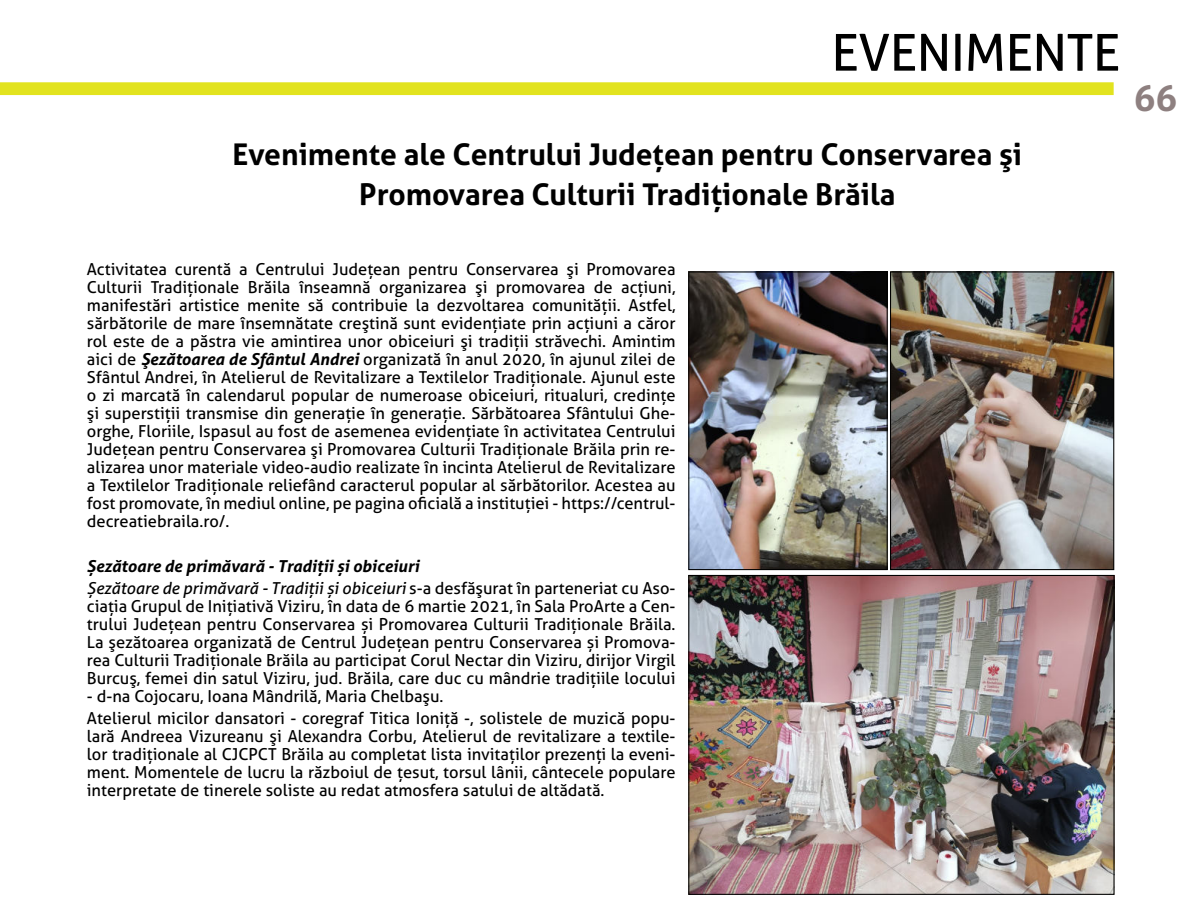
<style>
.page{position:relative;width:1200px;height:900px;background:#fff}
.page>*{position:absolute;margin:0;border:0;box-sizing:border-box;transform-origin:0 0}
.t1{font:51px "Aller";letter-spacing:-.01em;color:#000}
.t2{font:700 36px "Aller";color:#8e8080}
.t3{font:700 30px/40.2px "Aller";color:#000;text-align:center}
.t4{font:16.5px/18px "Aller";color:#000;text-align:justify}
.t5{font:italic 700 16.5px/22.2px "Aller";color:#000}
.s1{font-weight:700;font-style:italic}
.s2{font-weight:400}
.s3{font-weight:400;font-style:normal}
</style>
<div class="page">
<div style="left:0;top:82px;width:1114px;height:13px;background:#e2e31f"></div>
<img style="left:690px;top:273px;width:196px;height:295px">
<div style="left:688px;top:271px;width:200px;height:299px;border:1px solid #000"></div>
<img style="left:892px;top:273px;width:220px;height:295px">
<div style="left:890px;top:271px;width:224px;height:299px;border:1px solid #000"></div>
<img style="left:690px;top:577px;width:423px;height:316px">
<div style="left:688px;top:575px;width:427px;height:320px;border:1px solid #000"></div>
<h1 class="t1" style="left:831px;top:22px;width:290px">EVENIMENTE</h1>
<h3 class="t3" style="left:233px;top:134px;width:791px">Evenimente ale Centrului Judeţean pentru Conservarea şi<br>Promovarea Culturii Tradiţionale Brăila</h3>
<h2 class="t2" style="left:1134px;top:79px;width:45px">66</h2>
<p class="t4" style="left:87px;top:260px;width:590px">Activitatea curentă a Centrului Judeţean pentru Conservarea şi Promovarea Culturii Tradiţionale Brăila înseamnă organizarea şi promovarea de acţiuni, manifestări artistice menite să contribuie la dezvoltarea comunităţii. Astfel, sărbătorile de mare însemnătate creştină sunt evidenţiate prin acţiuni a căror rol este de a păstra vie amintirea unor obiceiuri şi tradiţii străvechi. Amintim aici de <span class="s1">Şezătoarea de Sfântul Andrei</span> organizată în anul 2020, în ajunul zilei de Sfântul Andrei, în Atelierul de Revitalizare a Textilelor Tradiţionale. Ajunul este o zi marcată în calendarul popular de numeroase obiceiuri, ritualuri, credinţe şi superstiţii transmise din generaţie în generaţie. Sărbătoarea Sfântului Ghe&shy;orghe, Floriile, Ispasul au fost de asemenea evidenţiate în activitatea Centrului Judeţean pentru Conservarea şi Promovarea Culturii Tradiţionale Brăila prin re&shy;alizarea unor materiale video-audio realizate în incinta Atelierul de Revitalizare a Textilelor Tradiţionale reliefând caracterul popular al sărbătorilor. Acestea au fost promovate, în mediul online, pe pagina oficială a instituţiei - https://centrul&shy;decreatiebraila.ro/.</p>
<p class="t5" style="left:87px;top:555px;width:590px">Șezătoare de primăvară - Tradiții și obiceiuri<br><span class="s2">Șezătoare de primăvară - Tradiții și obiceiuri</span> <span class="s3">s-a desfăşurat în parteneriat cu Aso-</span></p>
<p class="t4" style="left:87px;top:597px;width:590px">ciaţia Grupul de Iniţiativă Viziru, în data de 6 martie 2021, în Sala ProArte a Cen&shy;trului Județean pentru Conservarea și Promovarea Culturii Tradiționale Brăila.<br>La şezătoarea organizată de Centrul Județean pentru Conservarea și Promova&shy;rea Culturii Tradiționale Brăila au participat Corul Nectar din Viziru, dirijor Virgil Burcuş, femei din satul Viziru, jud. Brăila, care duc cu mândrie tradiţiile locului</p>
<p class="t4" style="left:87px;top:685px;width:590px;line-height:22.2px">- d-na Cojocaru, Ioana Mândrilă, Maria Chelbaşu.<br>Atelierul micilor dansatori - coregraf Titica Ioniță -, solistele de muzică popu-</p>
<p class="t4" style="left:87px;top:727px;width:590px">lară Andreea Vizureanu şi Alexandra Corbu, Atelierul de revitalizare a textile&shy;lor tradiționale al CJCPCT Brăila au completat lista invitaţilor prezenţi la eveni&shy;ment. Momentele de lucru la războiul de ţesut, torsul lânii, cântecele populare interpretate de tinerele soliste au redat atmosfera satului de altădată.</p>
</div>
